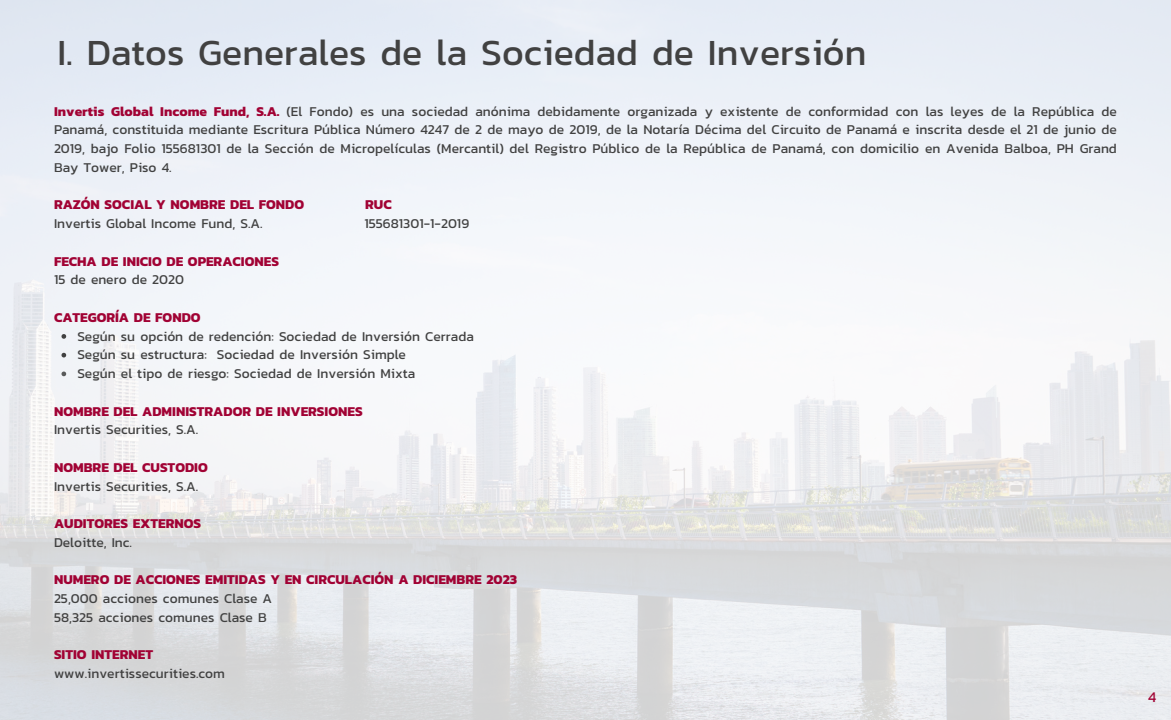
<style>
.page{position:relative;width:1171px;height:720px;background:#fff}
.page>*{position:absolute;margin:0;border:0;box-sizing:border-box;transform-origin:0 0}
.t1{font:37.5px "Kanit";color:#414141}
.t2{font:15px "Kanit";color:#a10234}
.t3{font:13.75px/18.8px "Kanit";color:#414141;text-align:justify}
.t4{font:700 13.75px "Kanit";color:#a10234}
.s1{font-weight:700;color:#a10234}
</style>
<div class="page">
<img style="left:0;top:0;width:1171px;height:720px">
<svg style="left:62px;top:334px;width:4px;height:5px"></svg>
<svg style="left:62px;top:353px;width:4px;height:4px"></svg>
<svg style="left:62px;top:372px;width:4px;height:4px"></svg>
<p class="t1" style="left:57px;top:24px;width:810px">I. Datos Generales de la Sociedad de Inversión</p>
<h1 class="t3" style="left:54px;top:101px;width:1064px"><span class="s1">Invertis Global Income Fund, S.A.</span> (El Fondo) es una sociedad anónima debidamente organizada y existente de conformidad con las leyes de la República de Panamá, constituida mediante Escritura Pública Número 4247 de 2 de mayo de 2019, de la Notaría Décima del Circuito de Panamá e inscrita desde el 21 de junio de 2019, bajo Folio 155681301 de la Sección de Micropelículas (Mercantil) del Registro Público de la República de Panamá, con domicilio en Avenida Balboa, PH Grand Bay Tower, Piso 4.</h1>
<p class="t4" style="left:54px;top:194px;width:252px">RAZÓN SOCIAL Y NOMBRE DEL FONDO</p>
<p class="t4" style="left:365px;top:194px;width:28px">RUC</p>
<p class="t3" style="left:54px;top:214px;width:210px">Invertis Global Income Fund, S.A.</p>
<p class="t3" style="left:364px;top:214px;width:106px">155681301-1-2019</p>
<p class="t4" style="left:54px;top:250px;width:226px">FECHA DE INICIO DE OPERACIONES</p>
<p class="t3" style="left:54px;top:270px;width:132px">15 de enero de 2020</p>
<p class="t4" style="left:54px;top:307px;width:148px">CATEGORÍA DE FONDO</p>
<h2 class="t3" style="left:77px;top:326px;width:398px">Según su opción de redención: Sociedad de Inversión Cerrada</h2>
<p class="t3" style="left:77px;top:345px;width:330px">Según su estructura: Sociedad de Inversión Simple</p>
<p class="t3" style="left:77px;top:364px;width:339px">Según el tipo de riesgo: Sociedad de Inversión Mixta</p>
<p class="t4" style="left:54px;top:400px;width:310px">NOMBRE DEL ADMINISTRADOR DE INVERSIONES</p>
<p class="t3" style="left:54px;top:420px;width:146px">Invertis Securities, S.A.</p>
<p class="t4" style="left:54px;top:457px;width:155px">NOMBRE DEL CUSTODIO</p>
<p class="t3" style="left:54px;top:476px;width:146px">Invertis Securities, S.A.</p>
<p class="t4" style="left:54px;top:513px;width:149px">AUDITORES EXTERNOS</p>
<p class="t3" style="left:54px;top:533px;width:80px">Deloitte, Inc.</p>
<p class="t4" style="left:54px;top:569px;width:465px">NUMERO DE ACCIONES EMITIDAS Y EN CIRCULACIÓN A DICIEMBRE 2023</p>
<p class="t3" style="left:54px;top:589px;width:220px">25,000 acciones comunes Clase A</p>
<p class="t3" style="left:54px;top:608px;width:214px">58,325 acciones comunes Clase B</p>
<p class="t4" style="left:54px;top:644px;width:101px">SITIO INTERNET</p>
<p class="t3" style="left:54px;top:664px;width:173px">www.invertissecurities.com</p>
<p class="t2" style="left:1148px;top:685px;width:10px">4</p>
</div>
